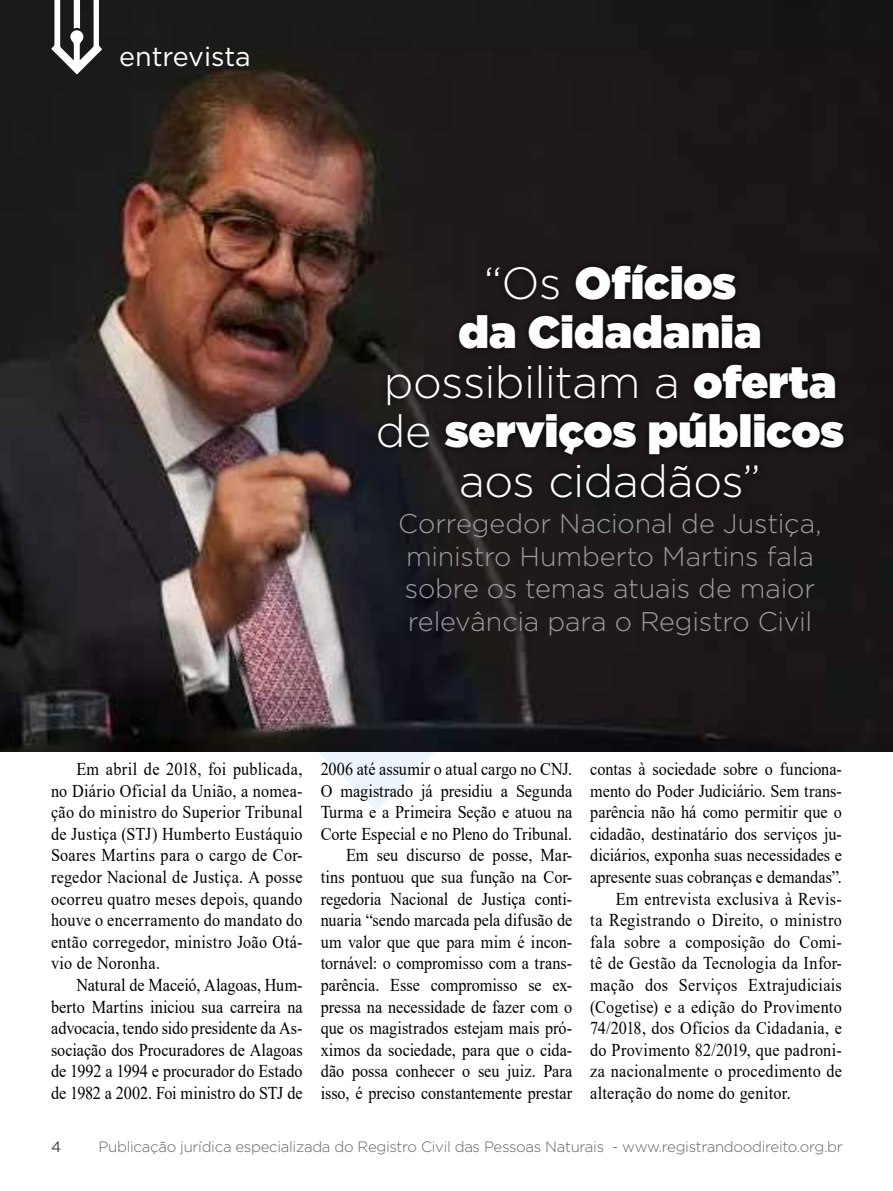
<style>
.page{position:relative;width:893px;height:1191px;background:#fff}
.page>*{position:absolute;margin:0;border:0;box-sizing:border-box;transform-origin:0 0}
.t1{font:900 45px/49.5px "Gotham";letter-spacing:.005em;color:#fff;text-align:center}
.t2{font:300 27px/32.4px "Gotham";letter-spacing:-.005em;color:#9d9ba0}
.t3{font:27px "Gotham";color:#fff}
.t4{font:18px/21.6px "Times New Roman";letter-spacing:.005em;color:#000;text-align:justify;scale:.9 1}
.t5{font:300 15px "Gotham";letter-spacing:-.02em;color:#656569}
.t6{font:15px "Gotham";color:#434141}
.s1{font-weight:300}
</style>
<div class="page">
<svg style="left:240px;top:751px;width:268px;height:59px"></svg>
<img style="left:0;top:0;width:893px;height:751px">
<div style="left:371px;top:257px;width:480px;height:248px;background:#000;opacity:.75"></div>
<svg style="left:51px;top:0;width:51px;height:75px"></svg>
<h2 class="t3" style="left:119px;top:39px;width:133px">entrevista</h2>
<h1 class="t1" style="left:376px;top:257px;width:470px"><span class="s1">“Os</span> Ofícios<br>da Cidadania <span class="s1">possibilitam a</span> oferta <span class="s1">de</span> serviços públicos <span class="s1">aos cidadãos”</span></h1>
<h2 class="t2" style="left:398px;top:507px;width:425px">Corregedor Nacional de Justiça, ministro Humberto Martins fala sobre os temas atuais de maior relevância para o Registro Civil</h2>
<p class="t4" style="left:51px;top:757px;width:281px;text-indent:26px">Em abril de 2018, foi publicada, no Diário Oficial da União, a nomea&shy;ção do ministro do Superior Tribunal de Justiça (STJ) Humberto Eustáquio Soares Martins para o cargo de Cor&shy;regedor Nacional de Justiça. A posse ocorreu quatro meses depois, quando houve o encerramento do mandato do então corregedor, ministro João Otá&shy;vio de Noronha.</p>
<p class="t4" style="left:51px;top:973px;width:281px;text-indent:26px">Natural de Maceió, Alagoas, Hum&shy;berto Martins iniciou sua carreira na advocacia, tendo sido presidente da As&shy;sociação dos Procuradores de Alagoas de 1992 a 1994 e procurador do Estado de 1982 a 2002. Foi ministro do STJ de</p>
<p class="t4" style="left:321px;top:757px;width:281px;text-align:right">2006 até assumir o atual cargo no CNJ.<br>O magistrado já presidiu a Segunda Turma e a Primeira Seção e atuou na Corte Especial e no Pleno do Tribunal.<br>Em seu discurso de posse, Mar&shy;tins pontuou que sua função na Cor&shy;regedoria Nacional de Justiça conti&shy;nuaria “sendo marcada pela difusão de um valor que que para mim é incon&shy;tornável: o compromisso com a trans&shy;parência. Esse compromisso se ex&shy;pressa na necessidade de fazer com o que os magistrados estejam mais pró&shy;ximos da sociedade, para que o cida&shy;dão possa conhecer o seu juiz. Para isso, é preciso constantemente prestar</p>
<p class="t4" style="left:590px;top:757px;width:281px">contas à sociedade sobre o funciona-</p>
<p class="t4" style="left:590px;top:779px;width:281px">mento do Poder Judiciário. Sem trans-</p>
<p class="t4" style="left:590px;top:800px;width:281px">parência não há como permitir que o</p>
<p class="t4" style="left:590px;top:822px;width:281px">cidadão, destinatário dos serviços ju-</p>
<p class="t4" style="left:590px;top:844px;width:281px">diciários, exponha suas necessidades e</p>
<p class="t4" style="left:590px;top:865px;width:281px">apresente suas cobranças e demandas”.</p>
<p class="t4" style="left:616px;top:887px;width:253px">Em entrevista exclusiva à Revis-</p>
<p class="t4" style="left:590px;top:908px;width:281px">ta Registrando o Direito, o ministro</p>
<p class="t4" style="left:590px;top:930px;width:281px">fala sobre a composição do Comi-</p>
<p class="t4" style="left:590px;top:952px;width:281px">tê de Gestão da Tecnologia da Infor-</p>
<p class="t4" style="left:590px;top:973px;width:281px">mação dos Serviços Extrajudiciais</p>
<p class="t4" style="left:590px;top:995px;width:281px">(Cogetise) e a edição do Provimento</p>
<p class="t4" style="left:590px;top:1016px;width:281px">74/2018, dos Ofícios da Cidadania, e</p>
<p class="t4" style="left:590px;top:1038px;width:281px">do Provimento 82/2019, que padroni-</p>
<p class="t4" style="left:590px;top:1060px;width:281px">za nacionalmente o procedimento de</p>
<p class="t4" style="left:590px;top:1081px;width:224px">alteração do nome do genitor.</p>
<p class="t6" style="left:51px;top:1137px;width:12px">4</p>
<p class="t5" style="left:98px;top:1137px;width:746px">Publicação jurídica especializada do Registro Civil das Pessoas Naturais - www.registrandoodireito.org.br</p>
</div>
